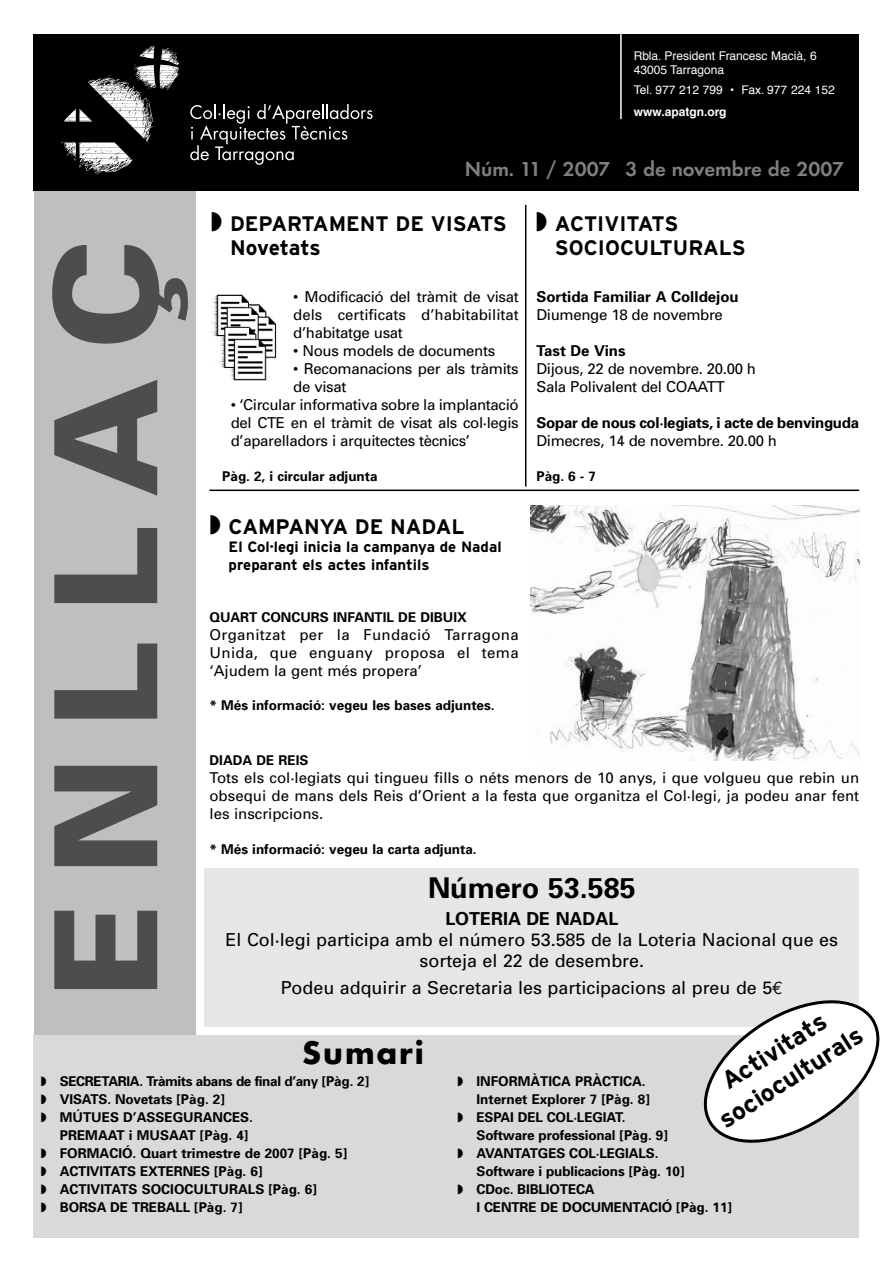
<style>
.page{position:relative;width:893px;height:1263px;background:#fff}
.page>*{position:absolute;margin:0;border:0;box-sizing:border-box;transform-origin:0 0}
.t1{font:900 142.5px "Univers";letter-spacing:.2em;color:#4d4d4d}
.t2{font:700 30px "Futura";letter-spacing:.07em;color:#000}
.t3{font:700 28.65px "Univers";color:#000}
.t4{font:700 24.9px/31.2px "Interstate";color:#000;text-align:center}
.t5{font:700 21px/24px "Interstate";color:#000}
.t6{font:600 21px "Futura";color:#808080}
.t7{font:17.85px/21.5px "Univers";color:#000;text-align:center}
.t8{font:700 17.85px "Univers";color:#000}
.t9{font:15px/18px "Univers";letter-spacing:-.02em;color:#000;text-align:justify}
.t10{font:700 15px "Univers";letter-spacing:-.015em;color:#000}
.t11{font:700 15px/18px "Interstate";color:#000}
.t12{font:700 13.5px "Univers";color:#000}
.t13{font:700 13.5px "Univers";letter-spacing:-.03em;color:#000}
.t14{font:12px/14.4px "Helvetica";color:#fff}
.t15{font:700 12px "Helvetica";color:#fff}
.s1{font-family:"Euro Mono"}
</style>
<div class="page">
<div style="left:34px;top:191px;width:162px;height:845px;background:#bfbfbf"></div>
<div style="left:34px;top:34px;width:825px;height:157px;background:#000"></div>
<div style="left:34px;top:1035px;width:825px;height:203px;background:#d9d9d9"></div>
<svg style="left:61px;top:46px;width:118px;height:128px"></svg>
<svg style="left:190px;top:104px;width:182px;height:61px"></svg>
<hr style="left:620px;top:34px;width:1px;height:85px;background:#fff">
<img style="left:212px;top:294px;width:65px;height:87px">
<hr style="left:525px;top:205px;width:1px;height:282px;background:#000">
<img style="left:531px;top:506px;width:328px;height:255px">
<div style="left:204px;top:868px;width:655px;height:159px;background:#e6e6e6"></div>
<svg style="left:703px;top:1000px;width:177px;height:143px"></svg>
<hr style="left:209px;top:490px;width:650px;height:1px;background:#000">
<p class="t14" style="left:633px;top:49px;width:185px">Rbla. President Francesc Macià, 6<br>43005 Tarragona</p>
<p class="t14" style="left:633px;top:84px;width:202px">Tel. 977 212 799 • Fax. 977 224 152</p>
<p class="t15" style="left:633px;top:106px;width:94px">www.apatgn.org</p>
<h3 class="t6" style="left:465px;top:160px;width:381px">Núm. 11 / 2007 3 de novembre de 2007</h3>
<h3 class="t5" style="left:230px;top:213px;width:278px;text-indent:-19px">◗ DEPARTAMENT DE VISATS<br>Novetats</h3>
<p class="t9" style="left:293px;top:289px;width:227px">• Modificació del tràmit de visat dels certificats d’habitabilitat d’habitatge usat</p>
<p class="t9" style="left:293px;top:343px;width:203px">• Nous models de documents</p>
<p class="t9" style="left:293px;top:361px;width:227px">• Recomanacions per als tràmits de visat</p>
<p class="t9" style="left:231px;top:397px;width:289px">• ‘Circular informativa sobre la implantació del CTE en el tràmit de visat als col·legis d’aparelladors i arquitectes tècnics’</p>
<p class="t12" style="left:222px;top:471px;width:157px">Pàg. 2, i circular adjunta</p>
<h3 class="t5" style="left:555px;top:213px;width:192px;text-indent:-19px">◗ ACTIVITATS<br>SOCIOCULTURALS</h3>
<p class="t10" style="left:536px;top:291px;width:204px">Sortida Familiar A Colldejou</p>
<p class="t9" style="left:536px;top:307px;width:188px">Diumenge 18 de novembre</p>
<p class="t10" style="left:536px;top:345px;width:91px">Tast De Vins</p>
<p class="t9" style="left:536px;top:361px;width:221px">Dijous, 22 de novembre. 20.00 h<br>Sala Polivalent del COAATT</p>
<p class="t10" style="left:536px;top:417px;width:324px">Sopar de nous col·legiats, i acte de benvinguda</p>
<p class="t9" style="left:536px;top:433px;width:242px">Dimecres, 14 de novembre. 20.00 h</p>
<p class="t12" style="left:536px;top:471px;width:61px">Pàg. 6 - 7</p>
<h1 class="t1" style="left:54px;top:999px;width:761px;rotate:-90deg">ENLLAÇ</h1>
<h3 class="t5" style="left:209px;top:516px;width:256px">◗ CAMPANYA DE NADAL</h3>
<p class="t11" style="left:229px;top:539px;width:274px">El Col·legi inicia la campanya de Nadal preparant els actes infantils</p>
<p class="t12" style="left:209px;top:612px;width:259px">QUART CONCURS INFANTIL DE DIBUIX</p>
<p class="t9" style="left:209px;top:627px;width:311px">Organitzat per la Fundació Tarragona Unida, que enguany proposa el tema ‘Ajudem la gent més propera’</p>
<p class="t12" style="left:209px;top:701px;width:287px">* Més informació: vegeu les bases adjuntes.</p>
<p class="t12" style="left:209px;top:756px;width:100px">DIADA DE REIS</p>
<p class="t9" style="left:209px;top:770px;width:651px">Tots els col·legiats qui tingueu fills o néts menors de 10 anys, i que volgueu que rebin un obsequi de mans dels Reis d’Orient a la festa que organitza el Col·legi, ja podeu anar fent les inscripcions.</p>
<p class="t12" style="left:209px;top:844px;width:269px">* Més informació: vegeu la carta adjunta.</p>
<h3 class="t3" style="left:428px;top:877px;width:209px">Número 53.585</h3>
<p class="t8" style="left:445px;top:912px;width:174px">LOTERIA DE NADAL</p>
<p class="t7" style="left:226px;top:931px;width:614px">El Col·legi participa amb el número 53.585 de la Loteria Nacional que es sorteja el 22 de desembre.</p>
<p class="t7" style="left:281px;top:978px;width:504px">Podeu adquirir a Secretaria les participacions al preu de 5<span class="s1">€</span></p>
<h3 class="t4" style="left:697px;top:1085px;width:167px;rotate:-33deg">Activitats socioculturals</h3>
<h2 class="t2" style="left:302px;top:1039px;width:123px">Sumari</h2>
<p class="t12" style="left:457px;top:1076px;width:190px">◗ INFORMÀTICA PRÀCTICA.</p>
<p class="t12" style="left:476px;top:1094px;width:175px">Internet Explorer 7 [Pàg. 8]</p>
<p class="t12" style="left:457px;top:1112px;width:170px">◗ ESPAI DEL COL·LEGIAT.</p>
<p class="t12" style="left:476px;top:1130px;width:193px">Software professional [Pàg. 9]</p>
<p class="t12" style="left:457px;top:1148px;width:202px">◗ AVANTATGES COL·LEGIALS.</p>
<p class="t12" style="left:476px;top:1166px;width:210px">Software i publicacions [Pàg. 10]</p>
<p class="t12" style="left:457px;top:1184px;width:139px">◗ CDoc. BIBLIOTECA</p>
<p class="t12" style="left:476px;top:1202px;width:257px">I CENTRE DE DOCUMENTACIÓ [Pàg. 11]</p>
<p class="t13" style="left:41px;top:1076px;width:330px">◗ SECRETARIA. Tràmits abans de final d’any [Pàg. 2]</p>
<p class="t12" style="left:41px;top:1094px;width:186px">◗ VISATS. Novetats [Pàg. 2]</p>
<p class="t12" style="left:41px;top:1112px;width:214px">◗ MÚTUES D’ASSEGURANCES.</p>
<p class="t12" style="left:60px;top:1130px;width:190px">PREMAAT i MUSAAT [Pàg. 4]</p>
<p class="t12" style="left:41px;top:1148px;width:308px">◗ FORMACIÓ. Quart trimestre de 2007 [Pàg. 5]</p>
<p class="t12" style="left:41px;top:1166px;width:223px">◗ ACTIVITATS EXTERNES [Pàg. 6]</p>
<p class="t12" style="left:41px;top:1184px;width:278px">◗ ACTIVITATS SOCIOCULTURALS [Pàg. 6]</p>
<p class="t12" style="left:41px;top:1202px;width:203px">◗ BORSA DE TREBALL [Pàg. 7]</p>
</div>
